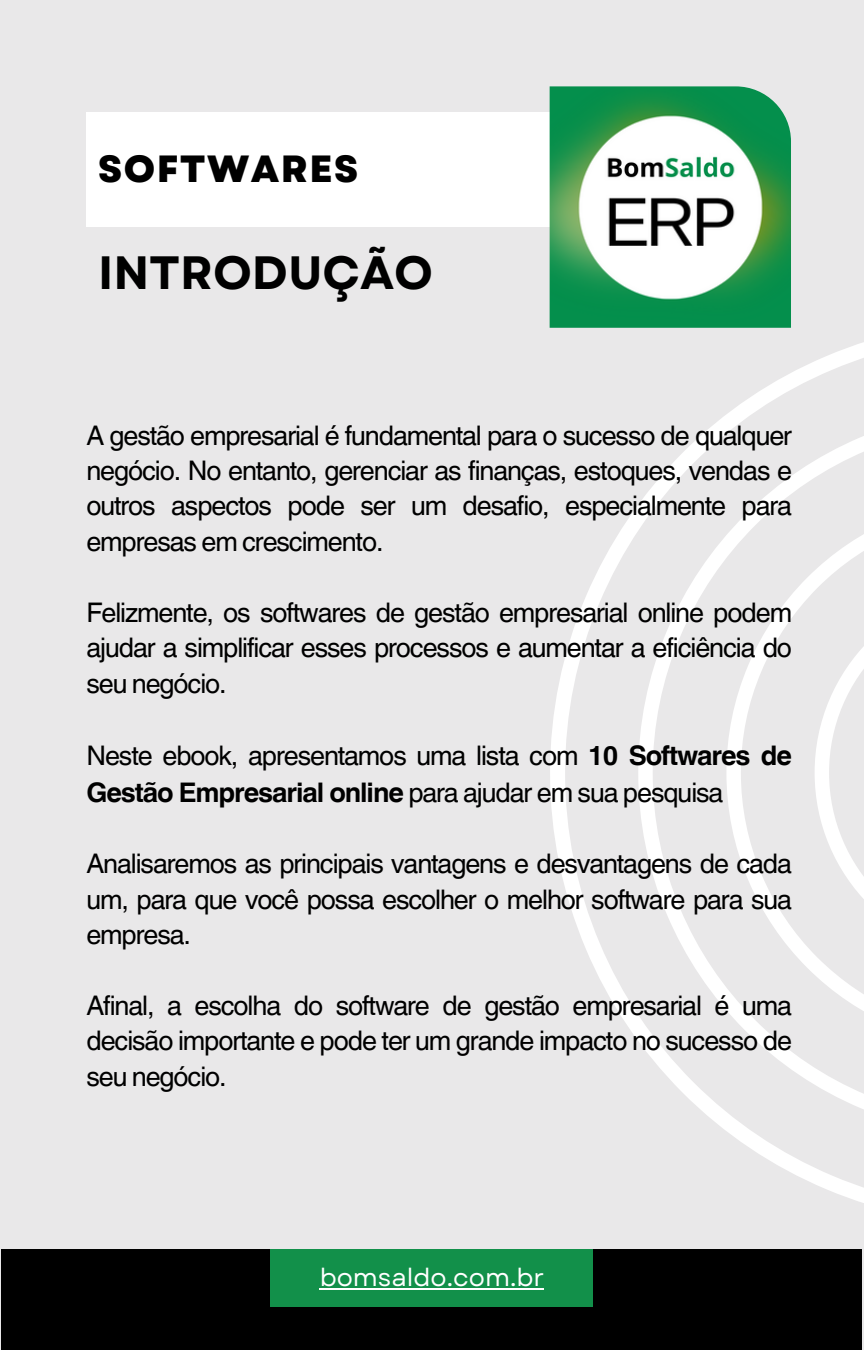
<style>
.page{position:relative;width:864px;height:1350px;background:#e9e8e9}
.page>*{position:absolute;margin:0;border:0;box-sizing:border-box;transform-origin:0 0}
.t1{font:700 46.57px "Garet";color:#000}
.t2{font:800 37.8px "Garet";letter-spacing:.04em;color:#000}
.t3{font:27px/35.6px "Helvetica World";letter-spacing:-.04em;color:#000;text-align:justify}
.t4{font:24.75px "Garet";color:#fff}
.s1{font-weight:700}
</style>
<div class="page">
<div style="left:86px;top:112px;width:464px;height:115px;background:#fff"></div>
<svg style="left:550px;top:342px;width:314px;height:861px"></svg>
<div style="left:2px;top:1249px;width:860px;height:101px;background:#000"></div>
<div style="left:271px;top:1249px;width:322px;height:58px;background:#12904a"></div>
<hr style="left:320px;top:1288px;width:224px;height:2px;background:#fff">
<img style="left:550px;top:86px;width:241px;height:242px">
<h2 class="t2" style="left:98px;top:142px;width:262px">SOFTWARES</h2>
<h1 class="t1" style="left:98px;top:239px;width:337px">INTRODUÇÃO</h1>
<p class="t3" style="left:86px;top:417px;width:707px">A gestão empresarial é fundamental para o sucesso de qualquer negócio. No entanto, gerenciar as finanças, estoques, vendas e outros aspectos pode ser um desafio, especialmente para empresas em crescimento.</p>
<p class="t3" style="left:86px;top:595px;width:707px">Felizmente, os softwares de gestão empresarial online podem ajudar a simplificar esses processos e aumentar a eficiência do seu negócio.</p>
<p class="t3" style="left:86px;top:737px;width:707px;line-height:37.1px">Neste ebook, apresentamos uma lista com <span class="s1">10 Softwares de<br>Gestão Empresarial online</span> para ajudar em sua pesquisa</p>
<p class="t3" style="left:86px;top:846px;width:707px">Analisaremos as principais vantagens e desvantagens de cada um, para que você possa escolher o melhor software para sua empresa.</p>
<p class="t3" style="left:86px;top:988px;width:707px">Afinal, a escolha do software de gestão empresarial é uma decisão importante e pode ter um grande impacto no sucesso de seu negócio.</p>
<p class="t4" style="left:320px;top:1260px;width:226px">bomsaldo.com.br</p>
</div>
